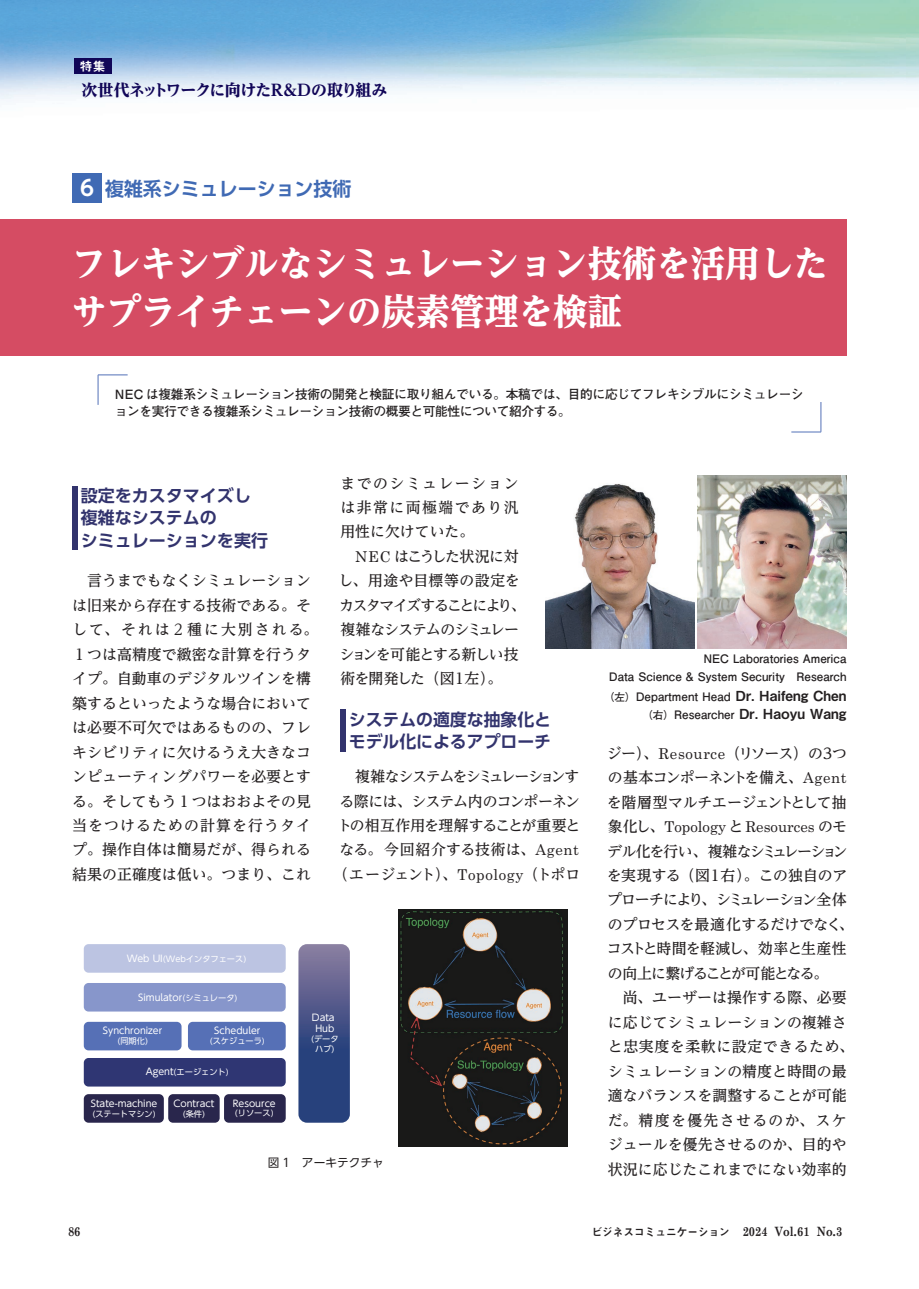
<style>
.page{position:relative;width:919px;height:1289px;background:#fff}
.page>*{position:absolute;margin:0;border:0;box-sizing:border-box;transform-origin:0 0}
.t1{font:800 36.15px/47.8px "UD Reimin Pro";color:#fff;scale:.95 1}
.t2{font:700 19.2px "UD Shin Go Pro De";color:#406ab4}
.t3{font:700 16.95px/22.4px "UD Shin Go Pro De";color:#32336d}
.t4{font:800 15.9px "UD Reimin Pro";letter-spacing:-.05em;color:#110658}
.t5{font:500 14.85px/24.5px "UD Reimin Pro";color:#231f20;text-align:center}
.t6{font:500 14.85px/24.5px "UD Reimin Pro";letter-spacing:-.055em;color:#231f20}
.t7{font:500 14.85px/24.5px "UD Reimin Pro";letter-spacing:-.06em;color:#231f20;text-align:right}
.t8{font:500 14.85px/24.5px "UD Reimin Pro";letter-spacing:-.065em;color:#231f20}
.t9{font:14.85px "Century Sb SI";color:#231f20}
.t10{font:13.8px "Midashi Go Pro MB31";color:#231f20}
.t11{font:700 12.75px/17px "Futo Go B101 Pro";letter-spacing:-.03em;color:#231f20}
.t12{font:12.75px "Century Sb Bold SI";color:#231f20;scale:.85 1}
.t13{font:12.75px "Midashi Go Pro MB31";color:#fff}
.t14{font:700 11.7px/18px "Futo Go B101 Pro";color:#231f20;text-align:right}
.t15{font:11.7px "UD Shin Go Pro";color:#231f20}
.t16{font:9.3px/11.1px "UD Shin Go Pro";color:#fff;text-align:center}
.t17{font:8.25px/9.9px "UD Shin Go Pro";color:#fff;text-align:center}
.s1{font-size:21.3px;color:#fff}
.s2{font-weight:400}
.s3{font-size:9.3px}
.s4{font-size:8.25px}
.s5{font-family:"Century Sb SI";font-weight:400}
.s6{font-size:10.65px}
.s7{font-family:"Midashi Go Pro MB31";font-weight:400;font-size:13.8px}
.s8{font-family:"Futo Go B101 Pro";font-weight:700;font-size:10.65px}
.s9{font-family:"Futo Go B101 Pro";font-weight:700;font-size:11.7px}
.s10{font-family:"UD Reimin Pro";font-weight:500}
.s11{font-family:"Midashi Go Pro MB31";font-size:10.65px}
</style>
<div class="page">
<img style="left:0;top:0;width:918px;height:102px">
<div style="left:74px;top:58px;width:38px;height:16px;background:#110658"></div>
<hr style="left:97px;top:375px;width:2px;height:30px;background:#5d79bc">
<hr style="left:98px;top:374px;width:30px;height:1px;background:#5d79bc">
<hr style="left:820px;top:402px;width:1px;height:30px;background:#5d79bc">
<hr style="left:791px;top:431px;width:30px;height:1px;background:#5d79bc">
<div style="left:72px;top:173px;width:30px;height:30px;background:#406ab4"></div>
<div style="left:0;top:219px;width:846px;height:136px;background:#d54c63"></div>
<img style="left:545px;top:484px;width:149px;height:164px">
<img style="left:697px;top:475px;width:149px;height:173px">
<div style="left:72px;top:486px;width:5px;height:64px;background:#32336d"></div>
<div style="left:84px;top:1057px;width:202px;height:29px;background:#2f3673;border-radius:5px"></div>
<div style="left:224px;top:1094px;width:62px;height:28px;background:#29264c;border-radius:5px"></div>
<div style="left:84px;top:1021px;width:97px;height:29px;background:#5670b6;border-radius:5px"></div>
<div style="left:84px;top:1094px;width:80px;height:28px;background:#29264c;border-radius:5px"></div>
<div style="left:168px;top:1094px;width:52px;height:28px;background:#29264c;border-radius:5px"></div>
<div style="left:188px;top:1021px;width:98px;height:29px;background:#5670b6;border-radius:5px"></div>
<svg style="left:298px;top:944px;width:52px;height:178px;background:#4a5689"></svg>
<div style="left:84px;top:944px;width:202px;height:28px;background:#bcc4e2;border-radius:5px"></div>
<div style="left:84px;top:982px;width:202px;height:29px;background:#8796cb;border-radius:5px"></div>
<img style="left:399px;top:909px;width:169px;height:237px">
<div style="left:340px;top:709px;width:5px;height:42px;background:#32336d"></div>
<p class="t13" style="left:80px;top:56px;width:27px">特集</p>
<p class="t4" style="left:101px;top:77px;width:307px">次世代ネットワークに向けたR&amp;Dの取り組み</p>
<p class="t13" style="left:99px;top:56px;width:27px">特集</p>
<p class="t4" style="left:81px;top:77px;width:307px">次世代ネットワークに向けたR&amp;Dの取り組み</p>
<p class="t2" style="left:80px;top:173px;width:273px"><span class="s1">6</span> 複雑系シミュレーション技術</p>
<h1 class="t1" style="left:72px;top:239px;width:797px">フレキシブルなシミュレーション技術を活用したサプライチェーンの炭素管理を検証</h1>
<p class="t11" style="left:115px;top:384px;width:690px">NEC は複雑系シミュレーション技術の開発と検証に取り組んでいる。本稿では、目的に応じてフレキシブルにシミュレーションを実行できる複雑系シミュレーション技術の概要と可能性について紹介する。</p>
<p class="t3" style="left:81px;top:484px;width:189px">設定をカスタマイズし複雑なシステムの<br>シミュレーションを実行</p>
<p class="t5" style="left:72px;top:568px;width:247px">言うまでもなくシミュレーション<br>は旧来から存在する技術である。そして、それは <span class="s2">2</span> 種に大別される。<br>１つは高精度で緻密な計算を行うタイプ。自動車のデジタルツインを構築するといったような場合においては必要不可欠ではあるものの、フレキシビリティに欠けるうえ大きなコンピューティングパワーを必要とする。そしてもう１つはおおよその見当をつけるための計算を行うタイプ。操作自体は簡易だが、得られる結果の正確度は低い。つまり、これ</p>
<p class="t17" style="left:127px;top:953px;width:121px"><span class="s3">Web UI</span>(Webインタフェース)</p>
<p class="t16" style="left:138px;top:991px;width:101px">Simulator<span class="s4">(シミュレータ)</span></p>
<p class="t5" style="left:340px;top:470px;width:180px;text-align:justify">までのシミュレーションは非常に両極端であり汎用性に欠けていた。</p>
<p class="t8" style="left:338px;top:543px;width:189px;text-indent:17px"><span class="s5">NEC</span> はこうした状況に対し、用途や目標等の設定をカスタマイズすることにより、複雑なシステムのシミュレーションを可能とする新しい技術を開発した（図１左）。</p>
<p class="t3" style="left:349px;top:707px;width:204px">システムの適度な抽象化とモデル化によるアプローチ</p>
<p class="t7" style="left:333px;top:763px;width:249px">複雑なシステムをシミュレーションす<br>る際には、システム内のコンポーネントの相互作用を理解することが重要となる。今回紹介する技術は、<span class="s5">Agent</span>（エージェント）、<span class="s5">Topology</span>（トポロ</p>
<p class="t16" style="left:103px;top:1025px;width:61px">Synchronizer</p>
<p class="t17" style="left:117px;top:1036px;width:32px">(同期化)</p>
<p class="t16" style="left:214px;top:1025px;width:48px">Scheduler</p>
<p class="t17" style="left:210px;top:1036px;width:57px">(スケジューラ)</p>
<p class="t17" style="left:146px;top:1067px;width:84px"><span class="s3">Agent</span>(エージェント)</p>
<p class="t16" style="left:91px;top:1097px;width:68px">State-machine</p>
<p class="t17" style="left:92px;top:1108px;width:65px">(ステートマシン)</p>
<p class="t16" style="left:173px;top:1097px;width:42px">Contract</p>
<p class="t17" style="left:183px;top:1108px;width:24px">(条件)</p>
<p class="t16" style="left:233px;top:1097px;width:44px">Resource</p>
<p class="t17" style="left:235px;top:1107px;width:40px">(リソース)</p>
<p class="t16" style="left:312px;top:1011px;width:24px">Data<br>Hub</p>
<p class="t17" style="left:311px;top:1033px;width:29px">(データハブ)</p>
<p class="t15" style="left:268px;top:1153px;width:117px">図 1　アーキテクチャ</p>
<p class="t14" style="left:609px;top:647px;width:239px">NEC Laboratories America<br>Data Science &amp; System Security　Research</p>
<p class="t14" style="left:603px;top:685px;width:244px"><span class="s6">（左）</span>Department Head <span class="s7">Dr. Haifeng Chen</span></p>
<p class="t10" style="left:642px;top:702px;width:206px"><span class="s8">（右）</span><span class="s9">Researcher</span> Dr. Haoyu Wang</p>
<p class="t5" style="left:606px;top:740px;width:242px;text-align:justify">ジー）、<span class="s5">Resource</span>（リソース）の３つの基本コンポーネントを備え、<span class="s5">Agent</span>を階層型マルチエージェントとして抽</p>
<p class="t9" style="left:608px;top:814px;width:241px"><span class="s10">象化し、</span>Topology<span class="s10">と</span>Resources <span class="s10">のモ</span></p>
<p class="t6" style="left:606px;top:838px;width:248px">デル化を行い、複雑なシミュレーションを実現する（図１右）。この独自のアプローチにより、シミュレーション全体のプロセスを最適化するだけでなく、コストと時間を軽減し、効率と生産性の向上に繋げることが可能となる。</p>
<p class="t5" style="left:608px;top:985px;width:247px">尚、ユーザーは操作する際、必要<br>に応じてシミュレーションの複雑さと忠実度を柔軟に設定できるため、シミュレーションの精度と時間の最適なバランスを調整することが可能だ。精度を優先させるのか、スケジュールを優先させるのか、目的や状況に応じたこれまでにない効率的</p>
<p class="t12" style="left:68px;top:1221px;width:16px">86</p>
<p class="t12" style="left:591px;top:1221px;width:296px"><span class="s11">ビジネスコミュニケーション</span> 2024 Vol.61 No.3</p>
</div>
